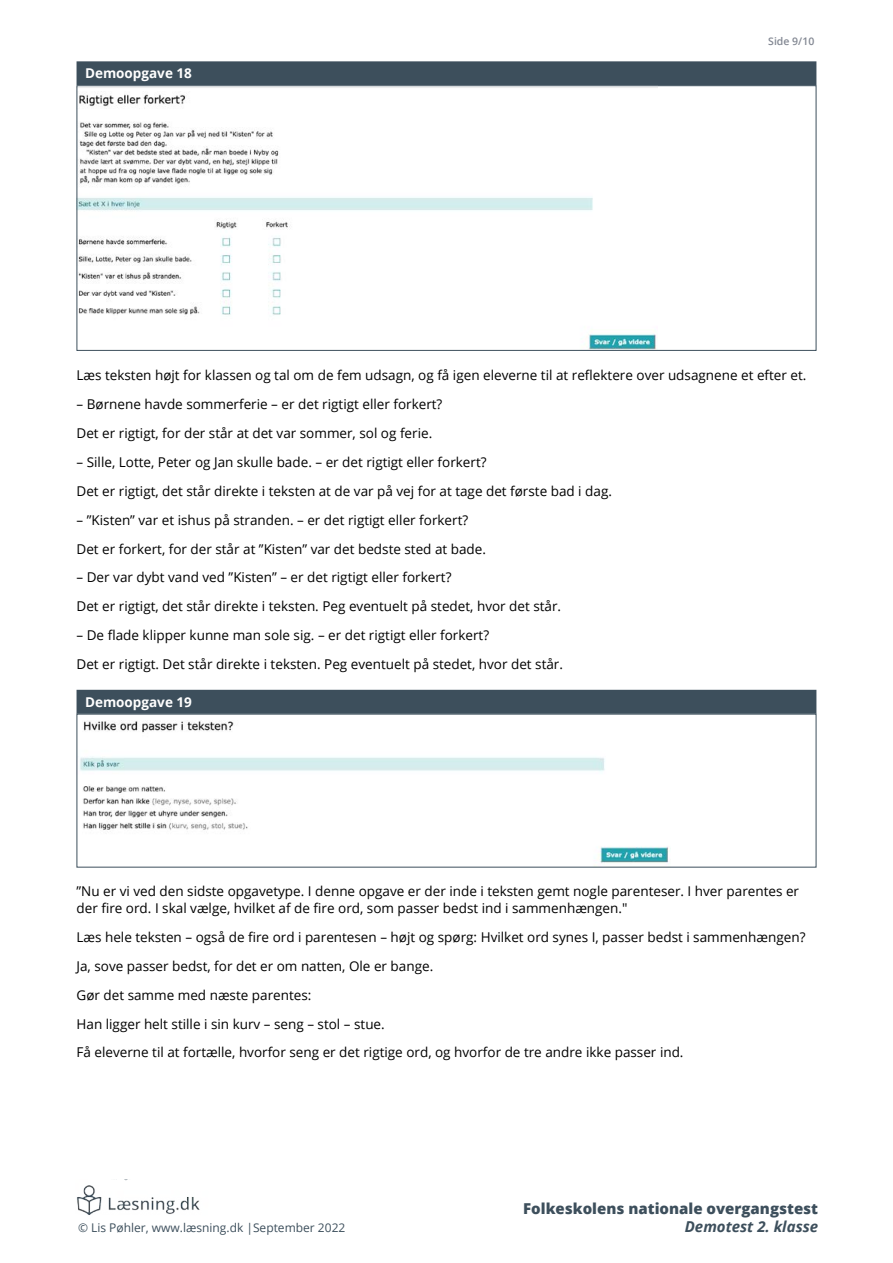
<style>
.page{position:relative;width:893px;height:1263px;background:#fff}
.page>*{position:absolute;margin:0;border:0;box-sizing:border-box;transform-origin:0 0}
.t1{font:800 15px "Open Sans";color:#3d4f5c}
.t2{font:italic 700 15px "Open Sans";color:#3d4f5c}
.brød{font:13.5px/16.2px "Open Sans";color:#000}
.underrubrik{font:700 13.5px "Open Sans";color:#fff}
.t3{font:12px "Open Sans";color:#3d4f5c}
.t4{font:600 10.5px "Open Sans";color:#838893}
</style>
<div class="page">
<img style="left:77px;top:1185px;width:123px;height:30px">
<div style="left:77px;top:61px;width:739px;height:24px;background:#3d4f5c"></div>
<div style="left:77px;top:690px;width:739px;height:24px;background:#3d4f5c"></div>
<img style="left:79px;top:87px;width:579px;height:262px">
<div style="left:77px;top:85px;width:739px;height:266px;border:1px solid #3d4f5c"></div>
<img style="left:79px;top:720px;width:590px;height:143px">
<p class="underrubrik" style="left:85px;top:64px;width:108px">Demoopgave 18</p>
<p class="t4" style="left:768px;top:34px;width:48px">Side 9/10</p>
<p class="brød" style="left:77px;top:366px;width:731px">Læs teksten højt for klassen og tal om de fem udsagn, og få igen eleverne til at reflektere over udsagnene et efter et.</p>
<p class="brød" style="left:77px;top:395px;width:367px">– Børnene havde sommerferie – er det rigtigt eller forkert?</p>
<p class="brød" style="left:77px;top:424px;width:357px">Det er rigtigt, for der står at det var sommer, sol og ferie.</p>
<p class="brød" style="left:77px;top:453px;width:411px">– Sille, Lotte, Peter og Jan skulle bade. – er det rigtigt eller forkert?</p>
<p class="brød" style="left:77px;top:482px;width:537px">Det er rigtigt, det står direkte i teksten at de var på vej for at tage det første bad i dag.</p>
<p class="brød" style="left:77px;top:511px;width:393px">– ”Kisten” var et ishus på stranden. – er det rigtigt eller forkert?</p>
<p class="brød" style="left:77px;top:540px;width:411px">Det er forkert, for der står at ”Kisten” var det bedste sted at bade.</p>
<p class="brød" style="left:77px;top:569px;width:376px">– Der var dybt vand ved ”Kisten” – er det rigtigt eller forkert?</p>
<p class="brød" style="left:77px;top:598px;width:486px">Det er rigtigt, det står direkte i teksten. Peg eventuelt på stedet, hvor det står.</p>
<p class="brød" style="left:77px;top:627px;width:414px">– De flade klipper kunne man sole sig. – er det rigtigt eller forkert?</p>
<p class="brød" style="left:77px;top:656px;width:488px">Det er rigtigt. Det står direkte i teksten. Peg eventuelt på stedet, hvor det står.</p>
<p class="underrubrik" style="left:85px;top:692px;width:108px">Demoopgave 19</p>
<p class="brød" style="left:77px;top:883px;width:724px">”Nu er vi ved den sidste opgavetype. I denne opgave er der inde i teksten gemt nogle parenteser. I hver parentes er der fire ord. I skal vælge, hvilket af de fire ord, som passer bedst ind i sammenhængen."</p>
<p class="brød" style="left:77px;top:928px;width:730px">Læs hele teksten – også de fire ord i parentesen – højt og spørg: Hvilket ord synes I, passer bedst i sammenhængen?</p>
<p class="brød" style="left:77px;top:957px;width:358px">Ja, sove passer bedst, for det er om natten, Ole er bange.</p>
<p class="brød" style="left:77px;top:986px;width:236px">Gør det samme med næste parentes:</p>
<p class="brød" style="left:77px;top:1015px;width:310px">Han ligger helt stille i sin kurv – seng – stol – stue.</p>
<p class="brød" style="left:77px;top:1044px;width:608px">Få eleverne til at fortælle, hvorfor seng er det rigtige ord, og hvorfor de tre andre ikke passer ind.</p>
<p class="t1" style="left:523px;top:1197px;width:296px">Folkeskolens nationale overgangstest</p>
<p class="t3" style="left:78px;top:1219px;width:269px">© Lis Pøhler, www.læsning.dk |September 2022</p>
<p class="t2" style="left:685px;top:1216px;width:135px">Demotest 2. klasse</p>
</div>
